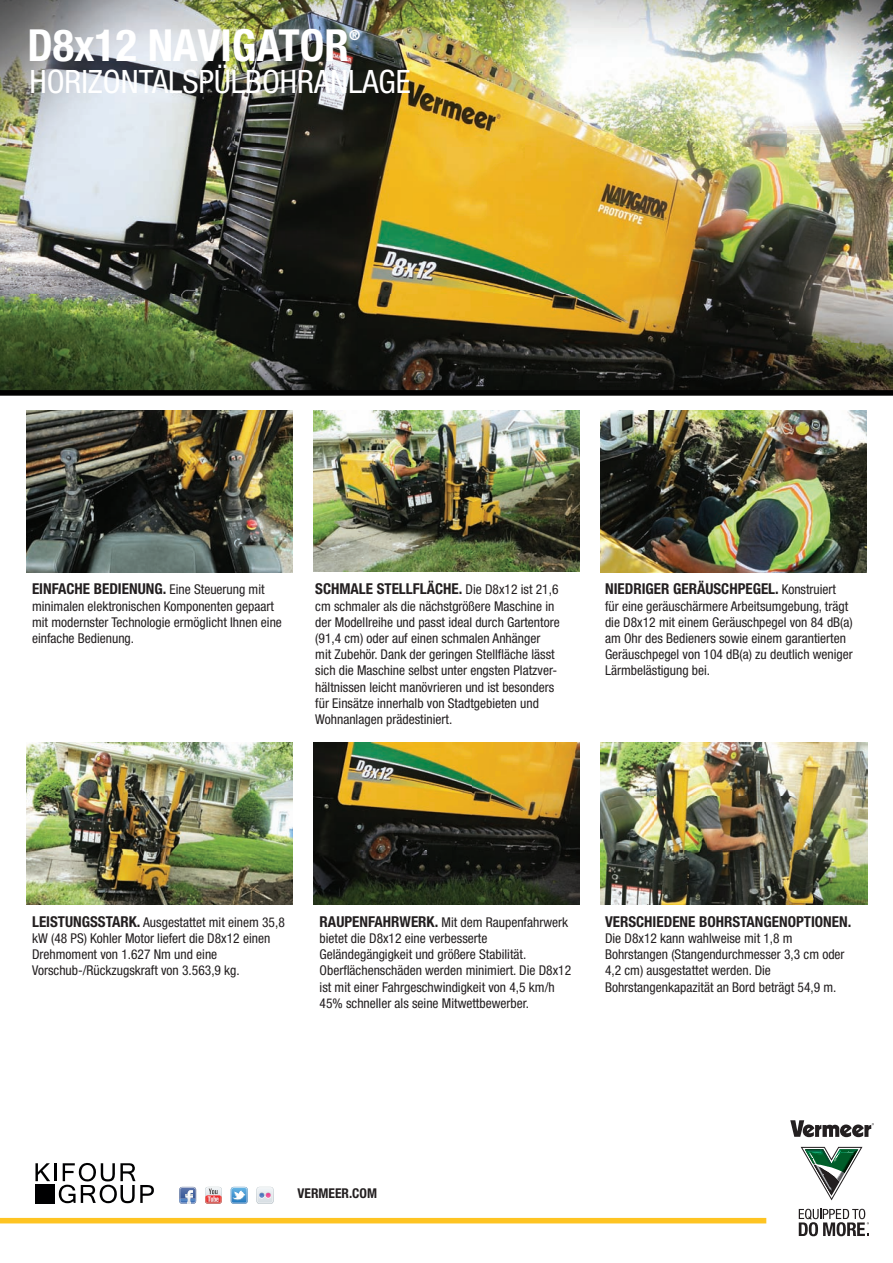
<style>
.page{position:relative;width:893px;height:1263px;background:#fff}
.page>*{position:absolute;margin:0;border:0;box-sizing:border-box;transform-origin:0 0}
.t1{font:700 condensed 44.25px "Helvetica Neue";color:#fff}
.t2{font:condensed 32.25px "Helvetica Neue";color:#fff}
.t3{font:700 condensed 15px "Helvetica Neue";color:#231f20}
.t4{font:700 condensed 13.95px "Helvetica Neue";color:#fff}
.t5{font:condensed 13.5px/16.2px "Helvetica Neue";color:#231f20}
.t6{font:700 condensed 13.5px "Helvetica Neue";color:#231f20}
.s1{font-weight:400;font-size:13.5px}
.s2{font-weight:700;font-size:15px}
</style>
<div class="page">
<img style="left:0;top:0;width:892px;height:390px">
<div style="left:0;top:390px;width:892px;height:6px;background:#010101"></div>
<img style="left:600px;top:742px;width:266px;height:162px">
<img style="left:26px;top:411px;width:266px;height:161px">
<img style="left:313px;top:410px;width:266px;height:162px">
<img style="left:600px;top:411px;width:266px;height:161px">
<img style="left:26px;top:742px;width:266px;height:162px">
<img style="left:313px;top:742px;width:266px;height:162px">
<svg style="left:790px;top:1120px;width:83px;height:17px"></svg>
<svg style="left:798px;top:1208px;width:70px;height:28px"></svg>
<svg style="left:800px;top:1146px;width:62px;height:54px"></svg>
<svg style="left:179px;top:1186px;width:17px;height:18px"></svg>
<img style="left:180px;top:1187px;width:15px;height:3px">
<svg style="left:256px;top:1186px;width:17px;height:17px"></svg>
<svg style="left:205px;top:1186px;width:17px;height:17px"></svg>
<svg style="left:231px;top:1186px;width:16px;height:17px"></svg>
<div style="left:0;top:1217px;width:766px;height:6px;background:#fec422"></div>
<svg style="left:35px;top:1163px;width:15px;height:18px"></svg>
<hr style="left:54px;top:1163px;width:3px;height:18px;background:#000001">
<hr style="left:36px;top:1184px;width:4px;height:19px;background:#000001">
<div style="left:40px;top:1184px;width:5px;height:19px;background:#000001"></div>
<div style="left:45px;top:1184px;width:5px;height:19px;background:#000001"></div>
<hr style="left:50px;top:1184px;width:4px;height:19px;background:#000001">
<svg style="left:59px;top:1163px;width:95px;height:40px"></svg>
<h1 class="t1" style="left:27px;top:19px;width:323px">D8x12 NAVIGATOR</h1>
<p class="t4" style="left:349px;top:26px;width:13px">®</p>
<h2 class="t2" style="left:29px;top:63px;width:383px">HORIZONTALSPÜLBOHRANLAGE</h2>
<p class="t3" style="left:32px;top:580px;width:234px">EINFACHE BEDIENUNG. <span class="s1">Eine Steuerung mit</span></p>
<p class="t5" style="left:32px;top:597px;width:251px">minimalen elektronischen Komponenten gepaart mit modernster Technologie ermöglicht Ihnen eine einfache Bedienung.</p>
<p class="t3" style="left:315px;top:580px;width:244px">SCHMALE STELLFLÄCHE. <span class="s1">Die D8x12 ist 21,6</span></p>
<p class="t5" style="left:315px;top:597px;width:246px">cm schmaler als die nächstgrößere Maschine in der Modellreihe und passt ideal durch Gartentore (91,4 cm) oder auf einen schmalen Anhänger mit Zubehör. Dank der geringen Stellfläche lässt sich die Maschine selbst unter engsten Platzver&shy;hältnissen leicht manövrieren und ist besonders für Einsätze innerhalb von Stadtgebieten und Wohnanlagen prädestiniert.</p>
<p class="t3" style="left:604px;top:580px;width:232px">NIEDRIGER GERÄUSCHPEGEL. <span class="s1">Konstruiert</span></p>
<p class="t5" style="left:604px;top:597px;width:249px">für eine geräuschärmere Arbeitsumgebung, trägt die D8x12 mit einem Geräuschpegel von 84 dB(a) am Ohr des Bedieners sowie einem garantierten Geräuschpegel von 104 dB(a) zu deutlich weniger Lärmbelästigung bei.</p>
<p class="t5" style="left:32px;top:913px;width:254px"><span class="s2">LEISTUNGSSTARK.</span> Ausgestattet mit einem 35,8 kW (48 PS) Kohler Motor liefert die D8x12 einen Drehmoment von 1.627 Nm und eine Vorschub-/Rückzugskraft von 3.563,9 kg.</p>
<p class="t5" style="left:319px;top:913px;width:253px"><span class="s2">RAUPENFAHRWERK.</span> Mit dem Raupenfahrwerk bietet die D8x12 eine verbesserte Geländegängigkeit und größere Stabilität.<br>Oberflächenschäden werden minimiert. Die D8x12 ist mit einer Fahrgeschwindigkeit von 4,5 km/h 45% schneller als seine Mitwettbewerber.</p>
<p class="t3" style="left:604px;top:912px;width:248px">VERSCHIEDENE BOHRSTANGENOPTIONEN.</p>
<p class="t5" style="left:604px;top:930px;width:241px">Die D8x12 kann wahlweise mit 1,8 m Bohrstangen (Stangendurchmesser 3,3 cm oder 4,2 cm) ausgestattet werden. Die Bohrstangenkapazität an Bord beträgt 54,9 m.</p>
<p class="t6" style="left:297px;top:1184px;width:81px">VERMEER.COM</p>
</div>
